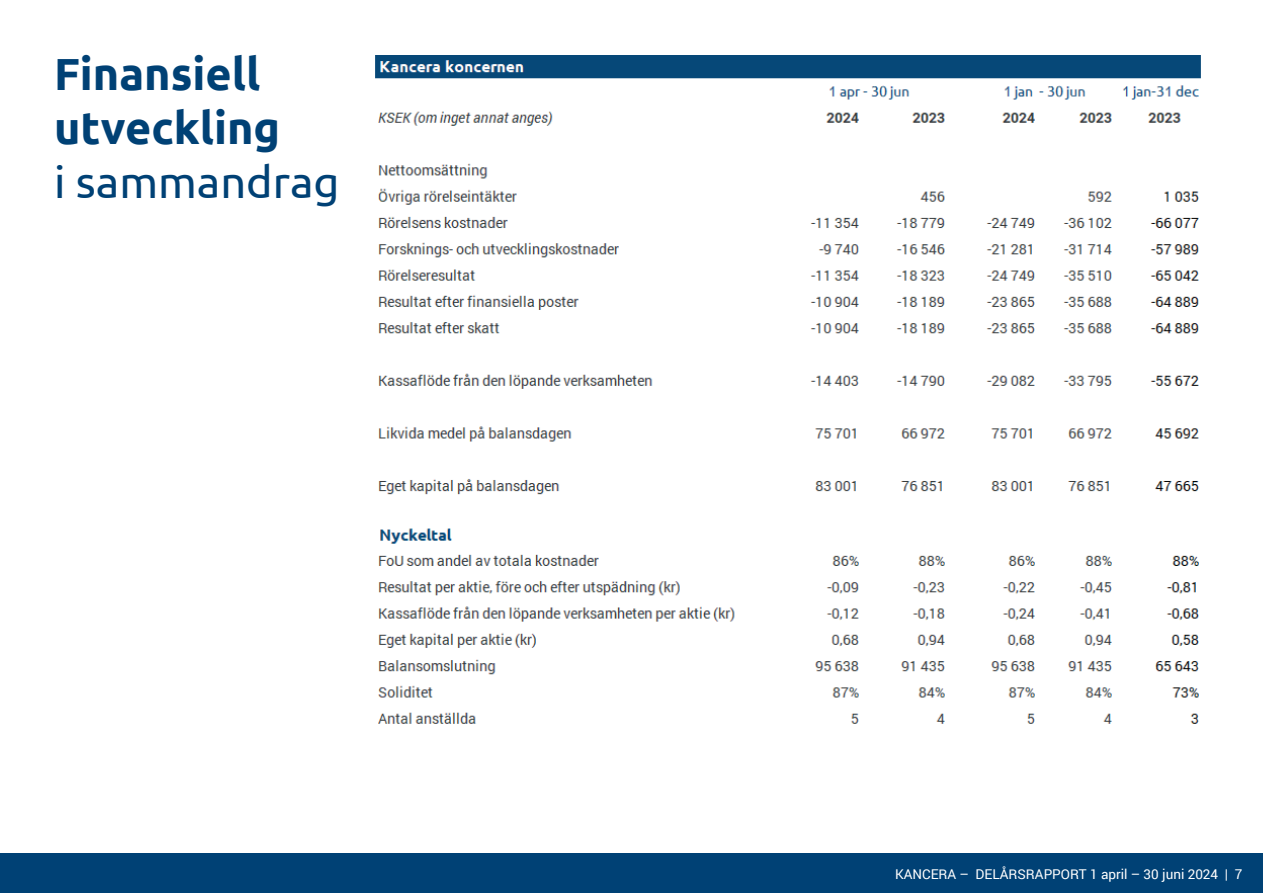
<style>
.page{position:relative;width:1263px;height:893px;background:#fff}
.page>*{position:absolute;margin:0;border:0;box-sizing:border-box;transform-origin:0 0}
.t1{font:700 45px/54px "Ubuntu";color:#004175}
.t2{font:45px "Ubuntu";color:#004175}
.t3{font:13.5px "Roboto";color:#fff}
</style>
<div class="page">
<div style="left:0;top:854px;width:1263px;height:39px;background:#004175"></div>
<img style="left:375px;top:55px;width:826px;height:669px">
<h1 class="t1" style="left:54px;top:46px;width:228px">Finansiell utveckling</h1>
<h1 class="t2" style="left:54px;top:155px;width:287px">i sammandrag</h1>
<p class="t3" style="left:895px;top:864px;width:349px">KANCERA – DELÅRSRAPPORT 1 april – 30 juni 2024 | 7</p>
</div>
